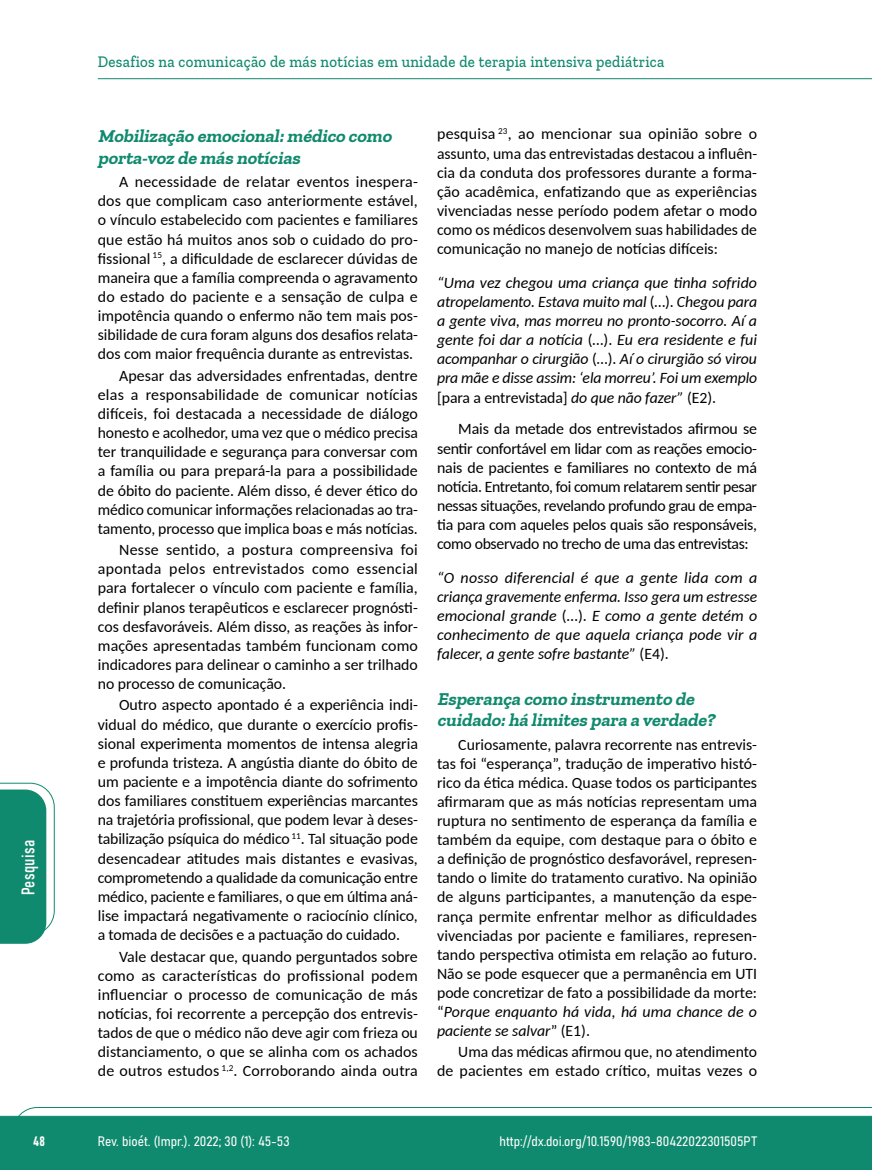
<style>
.page{position:relative;width:872px;height:1170px;background:#fff}
.page>*{position:absolute;margin:0;border:0;box-sizing:border-box;transform-origin:0 0}
.t1{font:italic 700 18px/21.9px "Zilla Slab";color:#108a6e}
.t2{font:18px "Bahnschrift";letter-spacing:.02em;color:#fff}
.t3{font:500 16.5px "Zilla Slab";letter-spacing:.02em;color:#108a6e;scale:.9 1}
.t4{font:15.75px/19.2px "Carlito";color:#000;text-align:justify}
.t5{font:italic 15.75px/19px "Carlito";letter-spacing:-.005em;color:#000;text-align:justify}
.t6{font:13.5px "Bahnschrift";color:#fff}
.s1{font-style:normal}
.s2{font-style:italic}
</style>
<div class="page">
<svg style="left:12px;top:1107px;width:860px;height:62px;background:#2e9880"></svg>
<hr style="left:98px;top:78px;width:774px;height:1px;background:#108a6e">
<svg style="left:0;top:782px;width:55px;height:161px"></svg>
<p class="t2" style="left:15px;top:895px;width:57px;rotate:-90deg">Pesquisa</p>
<p class="t3" style="left:98px;top:53px;width:631px">Desafios na comunicação de más notícias em unidade de terapia intensiva pediátrica</p>
<p class="t1" style="left:98px;top:125px;width:299px">Mobilização emocional:médico como porta-voz de más notícias</p>
<p class="t4" style="left:98px;top:171px;width:321px;text-indent:21px">A necessidade de relatar eventos inespera&shy;dos que complicam caso anteriormente estável, o vínculo estabelecido com pacientes e familiares que estão há muitos anos sob o cuidado do pro&shy;fissional <sup>15</sup>, a dificuldade de esclarecer dúvidas de maneira que a família compreenda o agravamento do estado do paciente e a sensação de culpa e impotência quando o enfermo não tem mais pos&shy;sibilidade de cura foram alguns dos desafios relata&shy;dos com maior frequência durante as entrevistas.</p>
<p class="t4" style="left:98px;top:365px;width:321px;text-indent:21px">Apesar das adversidades enfrentadas, dentre elas a responsabilidade de comunicar notícias difíceis, foi destacada a necessidade de diálogo honesto e acolhedor, uma vez que o médico precisa ter tranquilidade e segurança para conversar com a família ou para prepará-la para a possibilidade de óbito do paciente. Além disso, é dever ético do médico comunicar informações relacionadas ao tra&shy;tamento, processo que implica boas e más notícias.</p>
<p class="t4" style="left:98px;top:539px;width:322px;text-indent:21px">Nesse sentido, a postura compreensiva foi apontada pelos entrevistados como essencial para fortalecer o vínculo com paciente e família, definir planos terapêuticos e esclarecer prognósti&shy;cos desfavoráveis. Além disso, as reações às infor&shy;mações apresentadas também funcionam como indicadores para delinear o caminho a ser trilhado no processo de comunicação.</p>
<p class="t4" style="left:98px;top:694px;width:322px;text-indent:21px">Outro aspecto apontado é a experiência indi&shy;vidual do médico, que durante o exercício profis&shy;sional experimenta momentos de intensa alegria e profunda tristeza. A angústia diante do óbito de um paciente e a impotência diante do sofrimento dos familiares constituem experiências marcantes na trajetória profissional, que podem levar à deses&shy;tabilização psíquica do médico <sup>11</sup>. Tal situação pode desencadear atitudes mais distantes e evasivas, comprometendo a qualidade da comunicação entre médico, paciente e familiares, o que em última aná&shy;lise impactará negativamente o raciocínio clínico, a tomada de decisões e a pactuação do cuidado.</p>
<p class="t4" style="left:98px;top:945px;width:321px;text-indent:21px">Vale destacar que, quando perguntados sobre como as características do profissional podem influenciar o processo de comunicação de más notícias, foi recorrente a percepção dos entrevis&shy;tados de que o médico não deve agir com frieza ou distanciamento, o que se alinha com os achados de outros estudos <sup>1,2</sup>. Corroborando ainda outra</p>
<p class="t4" style="left:437px;top:124px;width:321px">pesquisa <sup>23</sup>, ao mencionar sua opinião sobre o assunto, uma das entrevistadas destacou a influên&shy;cia da conduta dos professores durante a forma&shy;ção acadêmica, enfatizando que as experiências vivenciadas nesse período podem afetar o modo como os médicos desenvolvem suas habilidades de comunicação no manejo de notícias difíceis:</p>
<p class="t5" style="left:437px;top:272px;width:322px">“Uma vez chegou uma criança que tinha sofrido atropelamento. Estava muito mal <span class="s1">(…).</span> Chegou para a gente viva, mas morreu no pronto-socorro. Aí a gente foi dar a notícia <span class="s1">(…).</span> Eu era residente e fui acompanhar o cirurgião <span class="s1">(…).</span> Aí o cirurgião só virou pra mãe e disse assim: ‘ela morreu’. Foi um exemplo <span class="s1">[para a entrevistada]</span> do que não fazer” <span class="s1">(E2).</span></p>
<p class="t4" style="left:437px;top:419px;width:321px;text-indent:21px">Mais da metade dos entrevistados afirmou se sentir confortável em lidar com as reações emocio&shy;nais de pacientes e familiares no contexto de má notícia. Entretanto, foi comum relatarem sentir pesar nessas situações, revelando profundo grau de empa&shy;tia para com aqueles pelos quais são responsáveis, como observado no trecho de uma das entrevistas:</p>
<p class="t5" style="left:437px;top:567px;width:322px">“O nosso diferencial é que a gente lida com a criança gravemente enferma. Isso gera um estresse emocional grande <span class="s1">(…).</span> E como a gente detém o conhecimento de que aquela criança pode vir a falecer, a gente sofre bastante” <span class="s1">(E4).</span></p>
<p class="t1" style="left:437px;top:687px;width:283px">Esperança como instrumento de cuidado:há limites para a verdade?</p>
<p class="t4" style="left:437px;top:734px;width:321px;text-indent:21px">Curiosamente, palavra recorrente nas entrevis&shy;tas foi “esperança”, tradução de imperativo histó&shy;rico da ética médica. Quase todos os participantes afirmaram que as más notícias representam uma ruptura no sentimento de esperança da família e também da equipe, com destaque para o óbito e a definição de prognóstico desfavorável, represen&shy;tando o limite do tratamento curativo. Na opinião de alguns participantes, a manutenção da espe&shy;rança permite enfrentar melhor as dificuldades vivenciadas por paciente e familiares, represen&shy;tando perspectiva otimista em relação ao futuro.<br>Não se pode esquecer que a permanência em UTI pode concretizar de fato a possibilidade da morte: “<span class="s2">Porque enquanto há vida, há uma chance de o paciente se salvar</span>” (E1).</p>
<p class="t4" style="left:437px;top:1041px;width:321px;text-align:right">Uma das médicas afirmou que, no atendimento<br>de pacientes em estado crítico, muitas vezes o</p>
<p class="t6" style="left:33px;top:1130px;width:13px">48</p>
<p class="t6" style="left:98px;top:1131px;width:193px">Rev. bioét. (Impr.). 2022; 30 (1): 45-53</p>
<p class="t6" style="left:499px;top:1131px;width:259px">http://dx.doi.org/10.1590/1983-80422022301505PT</p>
</div>
